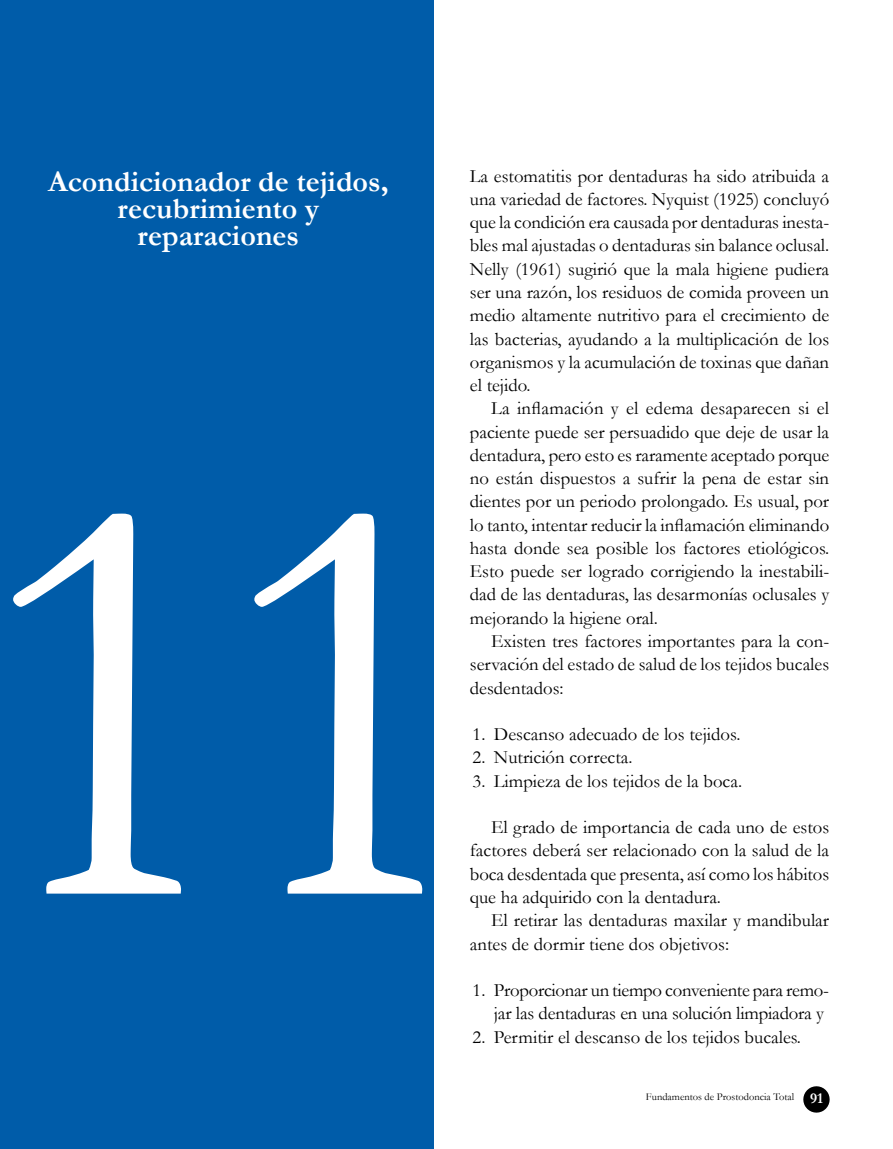
<style>
.page{position:relative;width:893px;height:1149px;background:#fff}
.page>*{position:absolute;margin:0;border:0;box-sizing:border-box;transform-origin:0 0}
.t1{font:600px "Garamond";color:#fff}
.t2{font:700 30px/27px "Garamond";color:#fff;text-align:center}
.t3{font:18.75px/23.2px "Garamond";color:#000;text-align:justify}
.t4{font:10.5px "Garamond";color:#000}
.s1{font-weight:700;font-size:15px;color:#fff}
</style>
<div class="page">
<svg style="left:803px;top:1086px;width:27px;height:27px"></svg>
<div style="left:1px;top:0;width:433px;height:1148px;background:#005ca9"></div>
<h2 class="t2" style="left:48px;top:167px;width:342px">Acondicionador de tejidos, recubrimiento y reparaciones</h2>
<p class="t3" style="left:470px;top:163px;width:361px">La estomatitis por dentaduras ha sido atribuida a una variedad de factores. Nyquist (1925) concluyó que la condición era causada por dentaduras inesta&shy;bles mal ajustadas o dentaduras sin balance oclusal.<br>Nelly (1961) sugirió que la mala higiene pudiera ser una razón, los residuos de comida proveen un medio altamente nutritivo para el crecimiento de las bacterias, ayudando a la multiplicación de los organismos y la acumulación de toxinas que dañan el tejido.</p>
<p class="t3" style="left:470px;top:396px;width:361px;text-indent:21px">La inflamación y el edema desaparecen si el paciente puede ser persuadido que deje de usar la dentadura, pero esto es raramente aceptado porque no están dispuestos a sufrir la pena de estar sin dientes por un periodo prolongado. Es usual, por lo tanto, intentar reducir la inflamación eliminando hasta donde sea posible los factores etiológicos.<br>Esto puede ser logrado corrigiendo la inestabili&shy;dad de las dentaduras, las desarmonías oclusales y mejorando la higiene oral.</p>
<p class="t3" style="left:470px;top:628px;width:361px;text-indent:21px">Existen tres factores importantes para la con&shy;servación del estado de salud de los tejidos bucales desdentados:</p>
<p class="t3" style="left:473px;top:721px;width:269px">1. Descanso adecuado de los tejidos.</p>
<p class="t3" style="left:473px;top:745px;width:162px">2. Nutrición correcta.</p>
<p class="t3" style="left:473px;top:768px;width:271px">3. Limpieza de los tejidos de la boca.</p>
<p class="t3" style="left:470px;top:814px;width:361px;text-indent:21px">El grado de importancia de cada uno de estos factores deberá ser relacionado con la salud de la boca desdentada que presenta, así como los hábitos que ha adquirido con la dentadura.</p>
<p class="t3" style="left:470px;top:907px;width:361px;text-indent:21px">El retirar las dentaduras maxilar y mandibular antes de dormir tiene dos objetivos:</p>
<p class="t3" style="left:473px;top:977px;width:358px;text-align:right">1. Proporcionar un tiempo conveniente para remo&shy;jar las dentaduras en una solución limpiadora y</p>
<p class="t3" style="left:473px;top:1024px;width:330px">2. Permitir el descanso de los tejidos bucales.</p>
<h1 class="t1" style="left:-32px;top:302px;width:524px">11</h1>
<p class="t4" style="left:646px;top:1089px;width:179px">Fundamentos de Prostodoncia Total <span class="s1">91</span></p>
</div>
